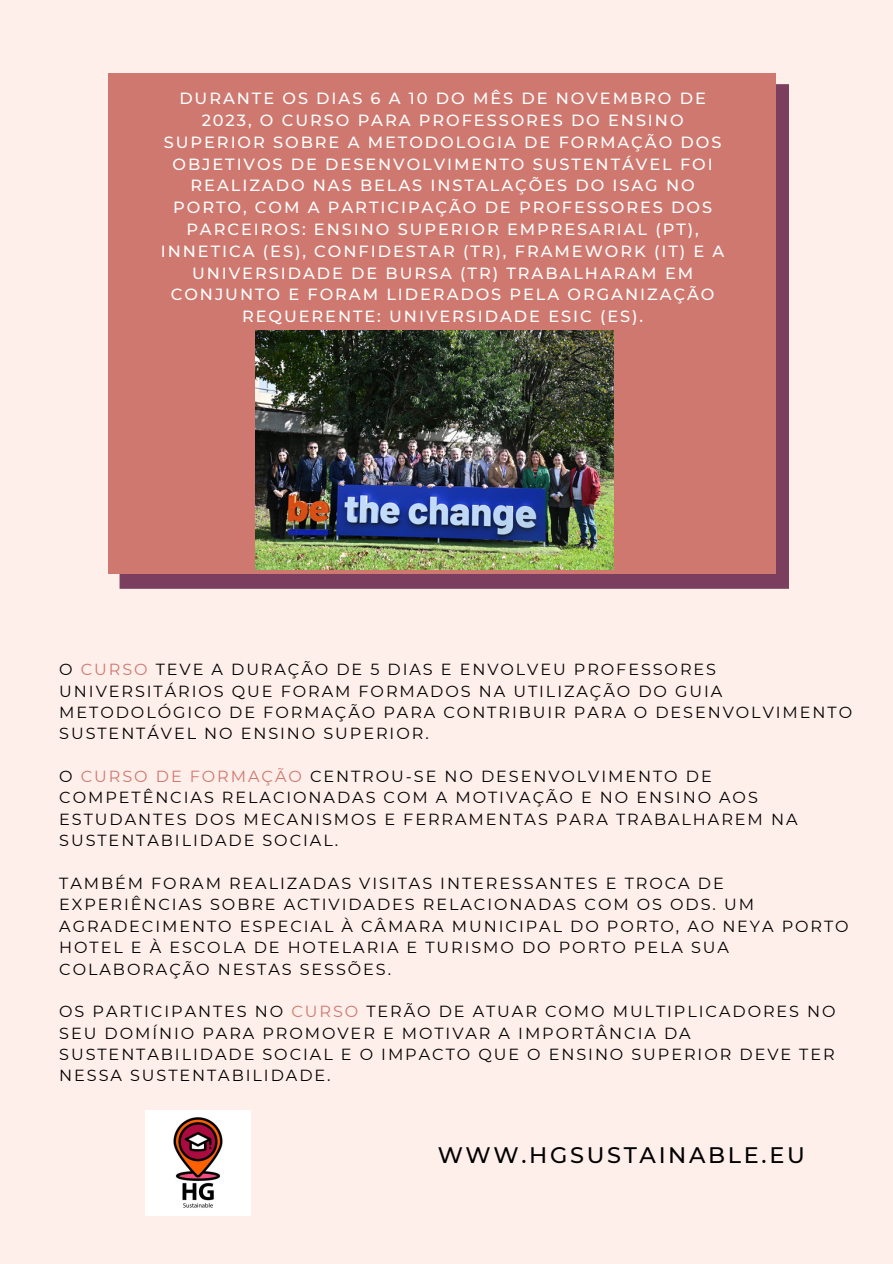
<style>
.page{position:relative;width:893px;height:1264px;background:#fff}
.page>*{position:absolute;margin:0;border:0;box-sizing:border-box;transform-origin:0 0}
.t1{font:500 22.35px "Montserrat";letter-spacing:.12em;color:#000}
.t2{font:500 16.2px/21.8px "Montserrat";letter-spacing:.12em;color:#fff;text-align:center}
.t3{font:16.05px/21.3px "Montserrat";letter-spacing:.12em;color:#000}
.s1{color:#cf786f}
</style>
<div class="page">
<div style="left:0;top:0;width:892px;height:1263px;background:#ffefeb"></div>
<svg style="left:119px;top:84px;width:670px;height:505px;background:#804361"></svg>
<div style="left:108px;top:73px;width:667px;height:501px;background:#cf786f"></div>
<img style="left:145px;top:1110px;width:105px;height:105px">
<img style="left:255px;top:331px;width:358px;height:238px">
<p class="t2" style="left:161px;top:87px;width:565px">DURANTE OS DIAS 6 A 10 DO MÊS DE NOVEMBRO DE 2023, O CURSO PARA PROFESSORES DO ENSINO SUPERIOR SOBRE A METODOLOGIA DE FORMAÇÃO DOS OBJETIVOS DE DESENVOLVIMENTO SUSTENTÁVEL FOI REALIZADO NAS BELAS INSTALAÇÕES DO ISAG NO PORTO, COM A PARTICIPAÇÃO DE PROFESSORES DOS PARCEIROS: ENSINO SUPERIOR EMPRESARIAL (PT), INNETICA (ES), CONFIDESTAR (TR), FRAMEWORK (IT) E A UNIVERSIDADE DE BURSA (TR) TRABALHARAM EM CONJUNTO E FORAM LIDERADOS PELA ORGANIZAÇÃO REQUERENTE: UNIVERSIDADE ESIC (ES).</p>
<p class="t3" style="left:59px;top:658px;width:794px">O <span class="s1">CURSO</span> TEVE A DURAÇÃO DE 5 DIAS E ENVOLVEU PROFESSORES UNIVERSITÁRIOS QUE FORAM FORMADOS NA UTILIZAÇÃO DO GUIA METODOLÓGICO DE FORMAÇÃO PARA CONTRIBUIR PARA O DESENVOLVIMENTO SUSTENTÁVEL NO ENSINO SUPERIOR.</p>
<p class="t3" style="left:59px;top:765px;width:739px">O <span class="s1">CURSO DE FORMAÇÃO</span> CENTROU-SE NO DESENVOLVIMENTO DE COMPETÊNCIAS RELACIONADAS COM A MOTIVAÇÃO E NO ENSINO AOS ESTUDANTES DOS MECANISMOS E FERRAMENTAS PARA TRABALHAREM NA SUSTENTABILIDADE SOCIAL.</p>
<p class="t3" style="left:59px;top:872px;width:790px">TAMBÉM FORAM REALIZADAS VISITAS INTERESSANTES E TROCA DE EXPERIÊNCIAS SOBRE ACTIVIDADES RELACIONADAS COM OS ODS. UM AGRADECIMENTO ESPECIAL À CÂMARA MUNICIPAL DO PORTO, AO NEYA PORTO HOTEL E À ESCOLA DE HOTELARIA E TURISMO DO PORTO PELA SUA COLABORAÇÃO NESTAS SESSÕES.</p>
<h1 class="t3" style="left:59px;top:1000px;width:777px">OS PARTICIPANTES NO <span class="s1">CURSO</span> TERÃO DE ATUAR COMO MULTIPLICADORES NO SEU DOMÍNIO PARA PROMOVER E MOTIVAR A IMPORTÂNCIA DA SUSTENTABILIDADE SOCIAL E O IMPACTO QUE O ENSINO SUPERIOR DEVE TER NESSA SUSTENTABILIDADE.</h1>
<p class="t1" style="left:437px;top:1141px;width:368px">WWW.HGSUSTAINABLE.EU</p>
</div>
